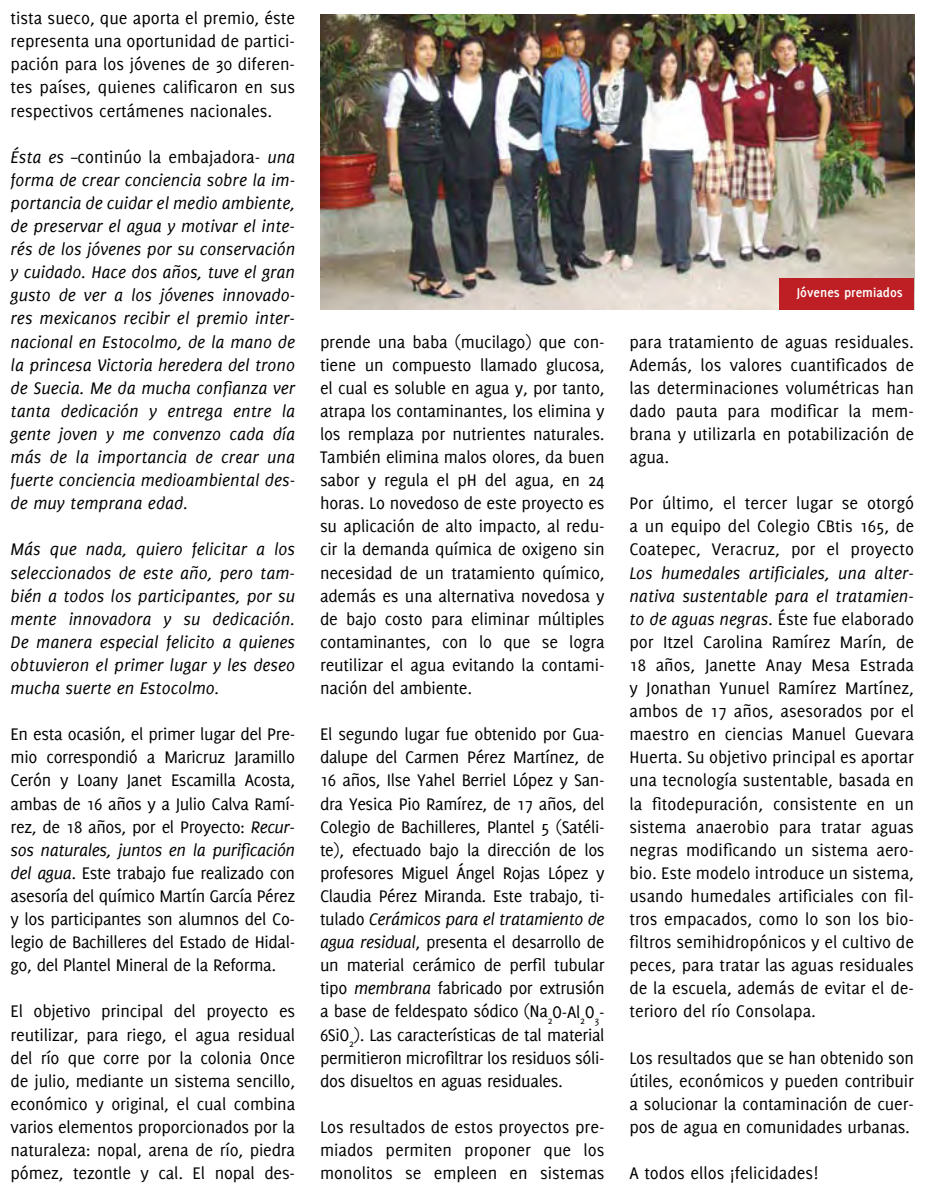
<style>
.page{position:relative;width:926px;height:1192px;background:#fff}
.page>*{position:absolute;margin:0;border:0;box-sizing:border-box;transform-origin:0 0}
.t1{font:18.38px/23.1px "Delicious";color:#000;text-align:justify}
.t2{font:italic 18.38px/23.1px "Delicious";color:#000;text-align:justify}
.t3{font:700 14px "Delicious";color:#fff}
.s1{font-style:normal}
.s2{font-style:italic}
</style>
<div class="page">
<img style="left:320px;top:14px;width:593px;height:296px">
<div style="left:779px;top:278px;width:134px;height:32px;background:#be1f24"></div>
<p class="t1" style="left:11px;top:6px;width:286px">tista sueco, que aporta el premio, éste representa una oportunidad de partici&shy;pación para los jóvenes de 30 diferen&shy;tes países, quienes calificaron en sus respectivos certámenes nacionales.</p>
<p class="t2" style="left:11px;top:145px;width:286px">Ésta es <span class="s1">–continúo la embajadora-</span> una forma de crear conciencia sobre la im&shy;portancia de cuidar el medio ambiente, de preservar el agua y motivar el inte&shy;rés de los jóvenes por su conservación y cuidado. Hace dos años, tuve el gran gusto de ver a los jóvenes innovado&shy;res mexicanos recibir el premio inter&shy;nacional en Estocolmo, de la mano de la princesa Victoria heredera del trono de Suecia. Me da mucha confianza ver tanta dedicación y entrega entre la gente joven y me convenzo cada día más de la importancia de crear una fuerte conciencia medioambiental des&shy;de muy temprana edad.</p>
<p class="t2" style="left:11px;top:538px;width:286px">Más que nada, quiero felicitar a los seleccionados de este año, pero tam&shy;bién a todos los participantes, por su mente innovadora y su dedicación.<br>De manera especial felicito a quienes obtuvieron el primer lugar y les deseo mucha suerte en Estocolmo.</p>
<p class="t1" style="left:11px;top:722px;width:286px">En esta ocasión, el primer lugar del Pre&shy;mio correspondió a Maricruz Jaramillo Cerón y Loany Janet Escamilla Acosta, ambas de 16 años y a Julio Calva Ramí&shy;rez, de 18 años, por el Proyecto: <span class="s2">Recur&shy;sos naturales, juntos en la purificación del agua</span>. Este trabajo fue realizado con asesoría del químico Martín García Pérez y los participantes son alumnos del Co&shy;legio de Bachilleres del Estado de Hidal&shy;go, del Plantel Mineral de la Reforma.</p>
<p class="t1" style="left:11px;top:1000px;width:286px">El objetivo principal del proyecto es reutilizar, para riego, el agua residual del río que corre por la colonia Once de julio, mediante un sistema sencillo, económico y original, el cual combina varios elementos proporcionados por la naturaleza: nopal, arena de río, piedra pómez, tezontle y cal. El nopal des-</p>
<p class="t1" style="left:320px;top:330px;width:286px">prende una baba (mucilago) que con&shy;tiene un compuesto llamado glucosa, el cual es soluble en agua y, por tanto, atrapa los contaminantes, los elimina y los remplaza por nutrientes naturales.<br>También elimina malos olores, da buen sabor y regula el pH del agua, en 24 horas. Lo novedoso de este proyecto es su aplicación de alto impacto, al redu&shy;cir la demanda química de oxigeno sin necesidad de un tratamiento químico, además es una alternativa novedosa y de bajo costo para eliminar múltiples contaminantes, con lo que se logra reutilizar el agua evitando la contami&shy;nación del ambiente.</p>
<p class="t1" style="left:320px;top:722px;width:286px">El segundo lugar fue obtenido por Gua&shy;dalupe del Carmen Pérez Martínez, de 16 años, Ilse Yahel Berriel López y San&shy;dra Yesica Pio Ramírez, de 17 años, del Colegio de Bachilleres, Plantel 5 (Satéli&shy;te), efectuado bajo la dirección de los profesores Miguel Ángel Rojas López y Claudia Pérez Miranda. Este trabajo, ti&shy;tulado <span class="s2">Cerámicos para el tratamiento de agua residual</span>, presenta el desarrollo de un material cerámico de perfil tubular tipo <span class="s2">membrana</span> fabricado por extrusión a base de feldespato sódico (Na<sub>2</sub>O-Al<sub>2</sub>O<sub>3</sub>- 6SiO<sub>2</sub>). Las características de tal material permitieron microfiltrar los residuos sóli&shy;dos disueltos en aguas residuales.</p>
<p class="t1" style="left:320px;top:1115px;width:286px">Los resultados de estos proyectos pre&shy;miados permiten proponer que los monolitos se empleen en sistemas</p>
<p class="t3" style="left:796px;top:284px;width:107px">Jóvenes premiados</p>
<p class="t1" style="left:629px;top:330px;width:286px">para tratamiento de aguas residuales.<br>Además, los valores cuantificados de las determinaciones volumétricas han dado pauta para modificar la mem&shy;brana y utilizarla en potabilización de agua.</p>
<p class="t1" style="left:629px;top:491px;width:286px">Por último, el tercer lugar se otorgó a un equipo del Colegio CBtis 165, de Coatepec, Veracruz, por el proyecto</p>
<p class="t1" style="left:629px;top:561px;width:286px"><span class="s2">Los humedales artificiales, una alter&shy;nativa sustentable para el tratamien&shy;to de aguas negras</span>. Éste fue elaborado por Itzel Carolina Ramírez Marín, de 18 años, Janette Anay Mesa Estrada y Jonathan Yunuel Ramírez Martínez, ambos de 17 años, asesorados por el maestro en ciencias Manuel Guevara Huerta. Su objetivo principal es aportar una tecnología sustentable, basada en la fitodepuración, consistente en un sistema anaerobio para tratar aguas negras modificando un sistema aero&shy;bio. Este modelo introduce un sistema, usando humedales artificiales con fil&shy;tros empacados, como lo son los bio&shy;filtros semihidropónicos y el cultivo de peces, para tratar las aguas residuales de la escuela, además de evitar el de&shy;terioro del río Consolapa.</p>
<p class="t1" style="left:629px;top:1046px;width:286px">Los resultados que se han obtenido son útiles, económicos y pueden contribuir a solucionar la contaminación de cuer&shy;pos de agua en comunidades urbanas.</p>
<p class="t1" style="left:629px;top:1161px;width:190px">A todos ellos ¡felicidades!</p>
</div>
